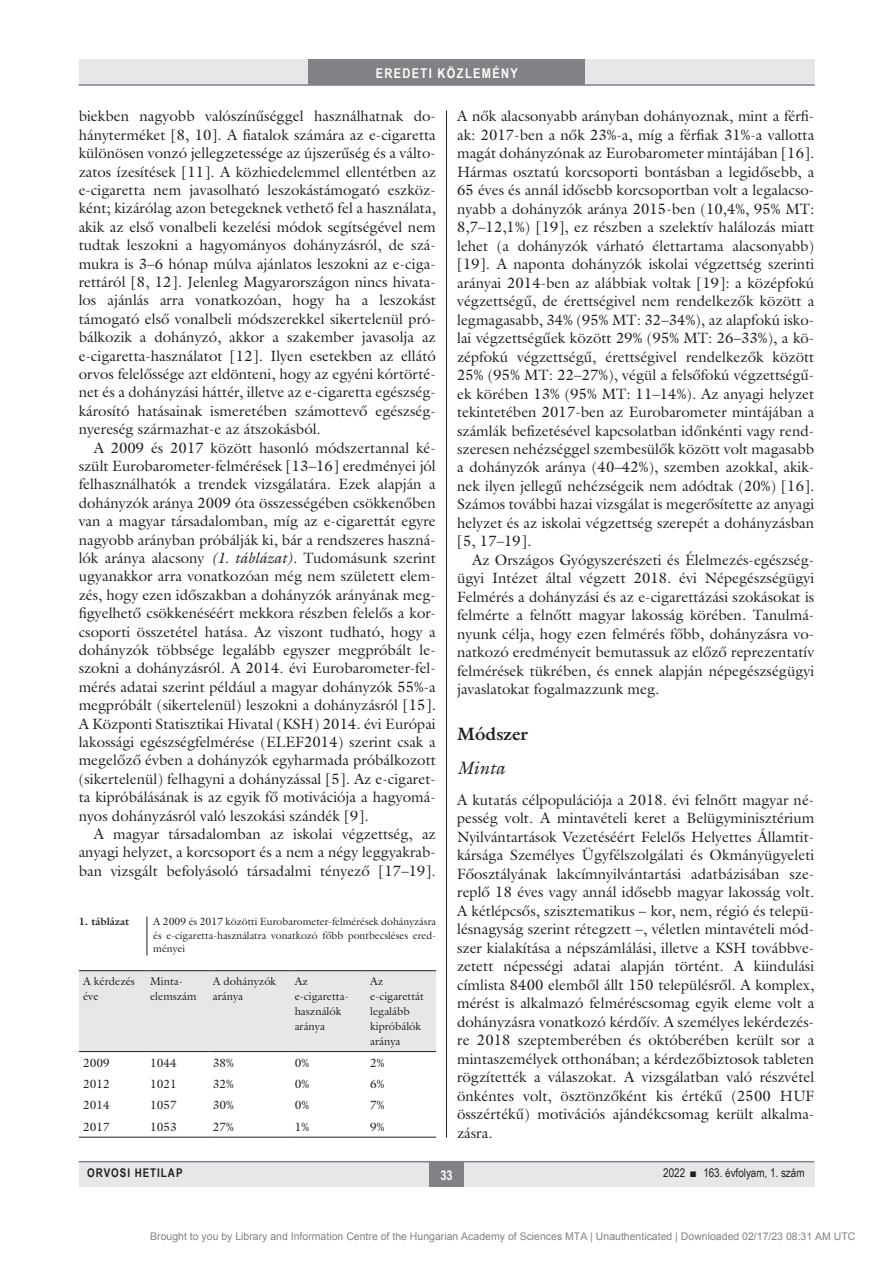
<style>
.page{position:relative;width:893px;height:1263px;background:#fff}
.page>*{position:absolute;margin:0;border:0;box-sizing:border-box;transform-origin:0 0}
.alcimbold{font:700 18px "Galliard Reg";color:#231f20}
.alcimkurziv{font:italic 18px "Galliard Reg";color:#231f20}
.Body_Text{font:15px/18.5px "Galliard Reg";color:#231f20;text-align:justify}
.Body_tompa{font:15px/18.5px "Galliard Reg";color:#231f20;text-align:justify}
.rovatcim_jo{font:700 13.5px "Arial Narrow";letter-spacing:.1em;color:#fff}
.oldalszam{font:700 13.5px "Arial Narrow";color:#fff}
.tabla{font:12px "Galliard Reg";color:#231f20}
.pagina{font:12px "Arial Narrow";color:#231f20}
.pagina-2{font:700 12px "Arial Narrow";letter-spacing:.08em;color:#231f20}
.tablafej{font:11.25px/15px "Galliard Reg";color:#231f20}
.t1{font:10.5px "Arial";color:rgb(0 0 0/.5)}
.kepalairas2{font:10.5px/13.5px "Galliard Reg";color:#231f20;text-align:justify}
.kepalairas1{font:700 10.5px "Galliard Reg";color:#231f20}
.s1{font-style:italic}
</style>
<div class="page">
<div style="left:79px;top:1161px;width:735px;height:25px;background:#e6e7e9"></div>
<div style="left:429px;top:1161px;width:34px;height:25px;background:#808285"></div>
<hr style="left:79px;top:1161px;width:735px;height:1px;background:#808285">
<div style="left:79px;top:60px;width:735px;height:25px;background:#e6e7e9"></div>
<div style="left:308px;top:60px;width:277px;height:25px;background:#808285"></div>
<hr style="left:79px;top:84px;width:736px;height:2px;background:#808285">
<hr style="left:446px;top:111px;width:1px;height:1026px;background:#231f20">
<hr style="left:147px;top:917px;width:1px;height:38px;background:#231f20">
<div style="left:79px;top:971px;width:357px;height:80px;background:#e6e7e9"></div>
<hr style="left:79px;top:970px;width:67px;height:1px;background:#231f20">
<hr style="left:146px;top:970px;width:63px;height:1px;background:#231f20">
<hr style="left:209px;top:970px;width:81px;height:1px;background:#231f20">
<hr style="left:290px;top:970px;width:76px;height:1px;background:#231f20">
<hr style="left:366px;top:970px;width:70px;height:1px;background:#231f20">
<hr style="left:79px;top:1051px;width:67px;height:1px;background:#231f20">
<hr style="left:146px;top:1051px;width:63px;height:1px;background:#231f20">
<hr style="left:209px;top:1051px;width:81px;height:1px;background:#231f20">
<hr style="left:290px;top:1051px;width:76px;height:1px;background:#231f20">
<hr style="left:366px;top:1051px;width:70px;height:1px;background:#231f20">
<hr style="left:79px;top:1137px;width:67px;height:1px;background:#231f20">
<hr style="left:146px;top:1137px;width:63px;height:1px;background:#231f20">
<hr style="left:209px;top:1137px;width:81px;height:1px;background:#231f20">
<hr style="left:290px;top:1137px;width:76px;height:1px;background:#231f20">
<hr style="left:366px;top:1137px;width:70px;height:1px;background:#231f20">
<p class="rovatcim_jo" style="left:376px;top:63px;width:144px">EREDETI KÖZLEMÉNY</p>
<p class="Body_Text" style="left:79px;top:107px;width:359px">biekben nagyobb valószínűséggel használhatnak do&shy;hányterméket [8, 10]. A fiatalok számára az e-cigaretta különösen vonzó jellegzetessége az újszerűség és a válto&shy;zatos ízesítések [11]. A közhiedelemmel ellentétben az e-cigaretta nem javasolható leszokástámogató eszköz&shy;ként; kizárólag azon betegeknek vethető fel a használata, akik az első vonalbeli kezelési módok segítségével nem tudtak leszokni a hagyományos dohányzásról, de szá&shy;mukra is 3–6 hónap múlva ajánlatos leszokni az e-ciga&shy;rettáról [8, 12]. Jelenleg Magyarországon nincs hivata&shy;los ajánlás arra vonatkozóan, hogy ha a leszokást támogató első vonalbeli módszerekkel sikertelenül pró&shy;bálkozik a dohányzó, akkor a szakember javasolja az e-cigaretta-használatot [12]. Ilyen esetekben az ellátó orvos felelőssége azt eldönteni, hogy az egyéni kórtörté&shy;net és a dohányzási háttér, illetve az e-cigaretta egészség&shy;károsító hatásainak ismeretében számottevő egészség&shy;nyereség származhat-e az átszokásból.</p>
<p class="Body_Text" style="left:79px;top:438px;width:359px;text-align:left;text-indent:15px">A 2009 és 2017 között hasonló módszertannal ké&shy;szült Eurobarometer-felmérések [13–16] eredményei jól felhasználhatók a trendek vizsgálatára. Ezek alapján a dohányzók aránya 2009 óta összességében csökkenőben van a magyar társadalomban, míg az e-cigarettát egyre nagyobb arányban próbálják ki, bár a rendszeres haszná&shy;lók aránya alacsony <span class="s1">(1. táblázat).</span> Tudomásunk szerint ugyanakkor arra vonatkozóan még nem született elem&shy;zés, hogy ezen időszakban a dohányzók arányának meg&shy;figyelhető csökkenéséért mekkora részben felelős a kor&shy;csoporti összetétel hatása. Az viszont tudható, hogy a dohányzók többsége legalább egyszer megpróbált le&shy;szokni a dohányzásról. A 2014. évi Eurobarometer-fel&shy;mérés adatai szerint például a magyar dohányzók 55%-a megpróbált (sikertelenül) leszokni a dohányzásról [15].<br>A Központi Statisztikai Hivatal (KSH) 2014. évi Európai lakossági egészségfelmérése (ELEF2014) szerint csak a megelőző évben a dohányzók egyharmada próbálkozott (sikertelenül) felhagyni a dohányzással [5]. Az e-cigaret&shy;ta kipróbálásának is az egyik fő motivációja a hagyomá&shy;nyos dohányzásról való leszokási szándék [9].</p>
<p class="Body_Text" style="left:79px;top:824px;width:359px;text-indent:15px">A magyar társadalomban az iskolai végzettség, az anyagi helyzet, a korcsoport és a nem a négy leggyakrab&shy;ban vizsgált befolyásoló társadalmi tényező [17–19].</p>
<p class="Body_Text" style="left:457px;top:107px;width:359px">A nők alacsonyabb arányban dohányoznak, mint a férfi&shy;ak: 2017-ben a nők 23%-a, míg a férfiak 31%-a vallotta magát dohányzónak az Eurobarometer mintájában [16].<br>Hármas osztatú korcsoporti bontásban a legidősebb, a 65 éves és annál idősebb korcsoportban volt a legalacso&shy;nyabb a dohányzók aránya 2015-ben (10,4%, 95% MT:<br>8,7–12,1%) [19], ez részben a szelektív halálozás miatt lehet (a dohányzók várható élettartama alacsonyabb) [19]. A naponta dohányzók iskolai végzettség szerinti arányai 2014-ben az alábbiak voltak [19]: a középfokú végzettségű, de érettségivel nem rendelkezők között a legmagasabb, 34% (95% MT: 32–34%), az alapfokú isko&shy;lai végzettségűek között 29% (95% MT: 26–33%), a kö&shy;zépfokú végzettségű, érettségivel rendelkezők között 25% (95% MT: 22–27%), végül a felsőfokú végzettségű&shy;ek körében 13% (95% MT: 11–14%). Az anyagi helyzet tekintetében 2017-ben az Eurobarometer mintájában a számlák befizetésével kapcsolatban időnkénti vagy rend&shy;szeresen nehézséggel szembesülők között volt magasabb a dohányzók aránya (40–42%), szemben azokkal, akik&shy;nek ilyen jellegű nehézségeik nem adódtak (20%) [16].<br>Számos további hazai vizsgálat is megerősítette az anyagi helyzet és az iskolai végzettség szerepét a dohányzásban [5, 17–19].</p>
<p class="Body_Text" style="left:457px;top:550px;width:359px;text-indent:15px">Az Országos Gyógyszerészeti és Élelmezés-egészség&shy;ügyi Intézet által végzett 2018. évi Népegészségügyi Felmérés a dohányzási és az e-cigarettázási szokásokat is felmérte a felnőtt magyar lakosság körében. Tanulmá&shy;nyunk célja, hogy ezen felmérés főbb, dohányzásra vo&shy;natkozó eredményeit bemutassuk az előző reprezentatív felmérések tükrében, és ennek alapján népegészségügyi javaslatokat fogalmazzunk meg.</p>
<p class="alcimbold" style="left:457px;top:722px;width:72px">Módszer</p>
<p class="alcimkurziv" style="left:457px;top:757px;width:50px">Minta</p>
<p class="Body_tompa" style="left:457px;top:790px;width:359px">A kutatás célpopulációja a 2018. évi felnőtt magyar né&shy;pesség volt. A mintavételi keret a Belügyminisztérium Nyilvántartások Vezetéséért Felelős Helyettes Államtit&shy;kársága Személyes Ügyfélszolgálati és Okmányügyeleti Főosztályának lakcímnyilvántartási adatbázisában sze&shy;replő 18 éves vagy annál idősebb magyar lakosság volt.<br>A kétlépcsős, szisztematikus – kor, nem, régió és telepü&shy;lésnagyság szerint rétegzett –, véletlen mintavételi mód&shy;szer kialakítása a népszámlálási, illetve a KSH továbbve&shy;zetett népességi adatai alapján történt. A kiindulási címlista 8400 elemből állt 150 településről. A komplex, mérést is alkalmazó felméréscsomag egyik eleme volt a dohányzásra vonatkozó kérdőív. A személyes lekérdezés&shy;re 2018 szeptemberében és októberében került sor a mintaszemélyek otthonában; a kérdezőbiztosok tableten rögzítették a válaszokat. A vizsgálatban való részvétel önkéntes volt, ösztönzőként kis értékű (2500 HUF összértékű) motivációs ajándékcsomag került alkalma&shy;zásra.</p>
<p class="kepalairas1" style="left:79px;top:915px;width:52px">1. táblázat</p>
<p class="kepalairas2" style="left:153px;top:914px;width:284px">A 2009 és 2017 közötti Eurobarometer-felmérések dohányzásra és e-cigaretta-használatra vonatkozó főbb pontbecsléses ered&shy;ményei</p>
<p class="tablafej" style="left:83px;top:974px;width:53px">A kérdezés éve</p>
<p class="tablafej" style="left:150px;top:974px;width:48px">Minta&shy;elemszám</p>
<p class="tablafej" style="left:213px;top:974px;width:65px">A dohányzók aránya</p>
<p class="tablafej" style="left:295px;top:974px;width:56px">Az e-cigaretta&shy;használók aránya</p>
<p class="tablafej" style="left:370px;top:974px;width:55px">Az e-cigarettát legalább kipróbálók aránya</p>
<p class="tabla" style="left:83px;top:1055px;width:28px">2009</p>
<p class="tabla" style="left:150px;top:1055px;width:28px">1044</p>
<p class="tabla" style="left:213px;top:1055px;width:23px">38%</p>
<p class="tabla" style="left:295px;top:1055px;width:16px">0%</p>
<p class="tabla" style="left:370px;top:1055px;width:16px">2%</p>
<p class="tabla" style="left:83px;top:1076px;width:28px">2012</p>
<p class="tabla" style="left:150px;top:1076px;width:28px">1021</p>
<p class="tabla" style="left:213px;top:1076px;width:23px">32%</p>
<p class="tabla" style="left:295px;top:1076px;width:16px">0%</p>
<p class="tabla" style="left:370px;top:1076px;width:16px">6%</p>
<p class="tabla" style="left:83px;top:1098px;width:28px">2014</p>
<p class="tabla" style="left:150px;top:1098px;width:28px">1057</p>
<p class="tabla" style="left:213px;top:1098px;width:23px">30%</p>
<p class="tabla" style="left:295px;top:1098px;width:16px">0%</p>
<p class="tabla" style="left:370px;top:1098px;width:16px">7%</p>
<p class="tabla" style="left:83px;top:1119px;width:28px">2017</p>
<p class="tabla" style="left:150px;top:1119px;width:28px">1053</p>
<p class="tabla" style="left:213px;top:1119px;width:23px">27%</p>
<p class="tabla" style="left:295px;top:1119px;width:16px">1%</p>
<p class="tabla" style="left:370px;top:1119px;width:16px">9%</p>
<p class="pagina-2" style="left:87px;top:1164px;width:97px">ORVOSI HETILAP</p>
<p class="oldalszam" style="left:440px;top:1165px;width:14px">33</p>
<p class="pagina" style="left:663px;top:1164px;width:143px">2022 ■ 163. évfolyam, 1. szám</p>
<p class="t1" style="left:150px;top:1231px;width:707px">Brought to you by Library and Information Centre of the Hungarian Academy of Sciences MTA | Unauthenticated | Downloaded 02/17/23 08:31 AM UTC</p>
</div>
